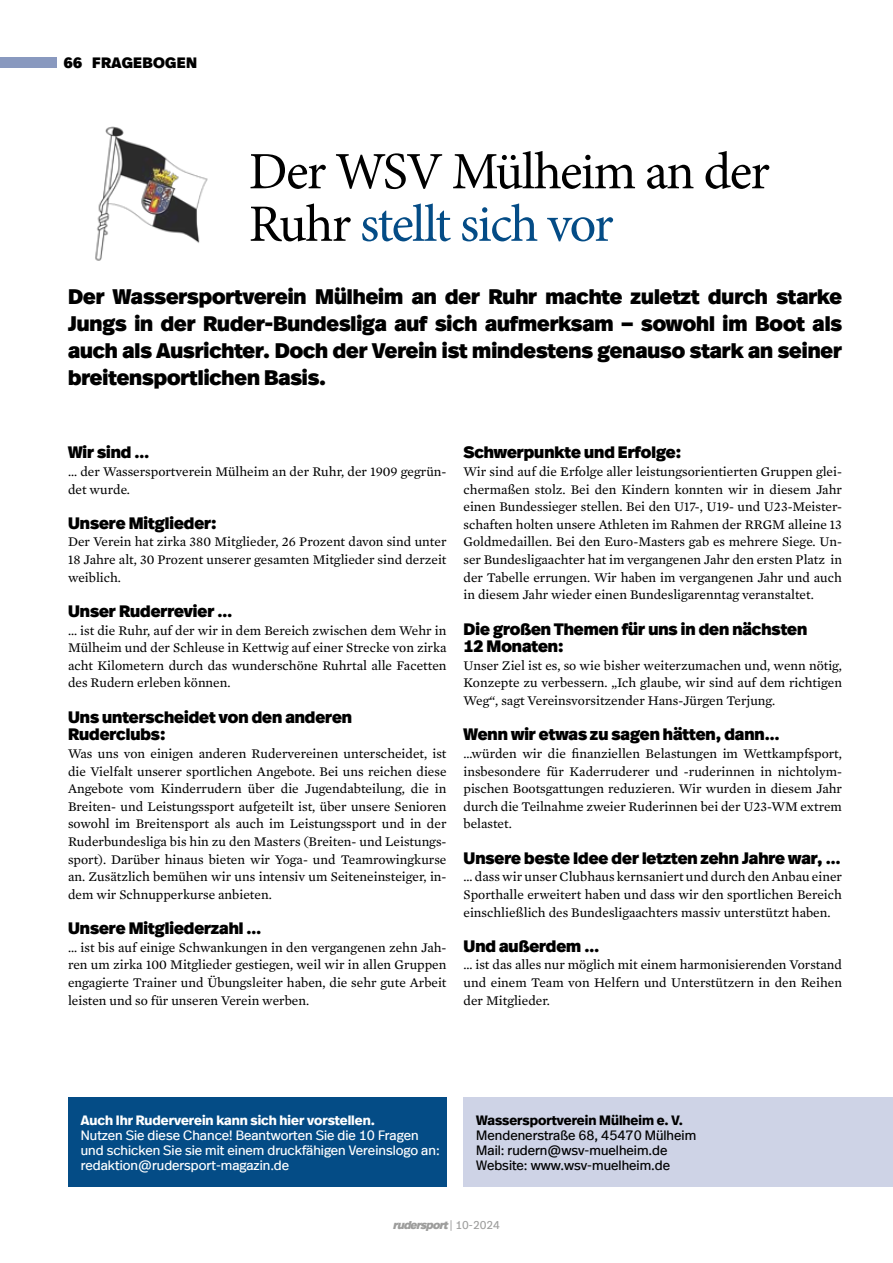
<style>
.page{position:relative;width:893px;height:1263px;background:#fff}
.page>*{position:absolute;margin:0;border:0;box-sizing:border-box;transform-origin:0 0}
.t1{font:52.5px/52.5px "Minion Pro";letter-spacing:-.03em;color:#000}
.t2{font:900 21px/27px "Real Head Offc Pro";color:#000;text-align:justify}
.t3{font:900 16.5px/17.5px "Real Head Offc Pro";color:#000}
.t4{font:900 15px "Real Head Offc Pro";letter-spacing:.025em;color:#000}
.t5{font:13.5px/17.7px "Mercury Text G2";color:#000;text-align:justify}
.t6{font:13.5px/15px "Real Head Offc Pro";color:#fff}
.t7{font:13.5px/15px "Real Head Offc Pro";color:#000}
.t8{font:700 13.5px "Real Head Offc Pro";color:#fff}
.t9{font:700 13.5px "Real Head Offc Pro";color:#000}
.t10{font:italic 900 11.25px "Real Head Offc Pro";color:#9d9d9c}
.s1{color:#044c86}
.s2{font-weight:400;font-style:normal}
</style>
<div class="page">
<hr style="left:892px;top:0;width:1px;height:1263px;background:#cbd8ef">
<div style="left:68px;top:1097px;width:378px;height:89px;background:#044c86"></div>
<div style="left:464px;top:1097px;width:429px;height:89px;background:#ced3e6"></div>
<img style="left:95px;top:126px;width:113px;height:135px">
<div style="left:0;top:58px;width:56px;height:10px;background:#8999bf"></div>
<p class="t4" style="left:64px;top:50px;width:135px">66 FRAGEBOGEN</p>
<h1 class="t1" style="left:249px;top:146px;width:523px">Der WSV Mülheim an der<br>Ruhr <span class="s1">stellt sich vor</span></h1>
<p class="t2" style="left:68px;top:281px;width:775px">Der Wassersportverein Mülheim an der Ruhr machte zuletzt durch starke Jungs in der Ruder-Bundesliga auf sich aufmerksam – sowohl im Boot als auch als Ausrichter. Doch der Verein ist mindestens genauso stark an seiner breitensportlichen Basis.</p>
<p class="t3" style="left:68px;top:442px;width:83px">Wir sind …</p>
<p class="t5" style="left:68px;top:462px;width:380px">… der Wassersportverein Mülheim an der Ruhr, der 1909 gegrün&shy;det wurde.</p>
<p class="t3" style="left:68px;top:513px;width:150px">Unsere Mitglieder:</p>
<p class="t5" style="left:68px;top:532px;width:380px">Der Verein hat zirka 380 Mitglieder, 26 Prozent davon sind unter 18 Jahre alt, 30 Prozent unserer gesamten Mitglieder sind derzeit weiblich.</p>
<p class="t3" style="left:68px;top:601px;width:166px">Unser Ruderrevier …</p>
<p class="t5" style="left:68px;top:620px;width:380px">… ist die Ruhr, auf der wir in dem Bereich zwischen dem Wehr in Mülheim und der Schleuse in Kettwig auf einer Strecke von zirka acht Kilometern durch das wunderschöne Ruhrtal alle Facetten des Rudern erleben können.</p>
<p class="t3" style="left:68px;top:707px;width:286px">Uns unterscheidet von den anderen<br>Ruderclubs:</p>
<p class="t5" style="left:68px;top:744px;width:380px">Was uns von einigen anderen Rudervereinen unterscheidet, ist die Vielfalt unserer sportlichen Angebote. Bei uns reichen diese Angebote vom Kinderrudern über die Jugendabteilung, die in Breiten- und Leistungssport aufgeteilt ist, über unsere Senioren sowohl im Breitensport als auch im Leistungssport und in der Ruderbundesliga bis hin zu den Masters (Breiten- und Leistungs&shy;sport). Darüber hinaus bieten wir Yoga- und Teamrowingkurse an. Zusätzlich bemühen wir uns intensiv um Seiteneinsteiger, in&shy;dem wir Schnupperkurse anbieten.</p>
<p class="t3" style="left:68px;top:918px;width:195px">Unsere Mitgliederzahl …</p>
<p class="t5" style="left:68px;top:938px;width:380px">… ist bis auf einige Schwankungen in den vergangenen zehn Jah&shy;ren um zirka 100 Mitglieder gestiegen, weil wir in allen Gruppen engagierte Trainer und Übungsleiter haben, die sehr gute Arbeit leisten und so für unseren Verein werben.</p>
<p class="t3" style="left:464px;top:442px;width:219px">Schwerpunkte und Erfolge:</p>
<p class="t5" style="left:464px;top:462px;width:380px">Wir sind auf die Erfolge aller leistungsorientierten Gruppen glei&shy;chermaßen stolz. Bei den Kindern konnten wir in diesem Jahr einen Bundessieger stellen. Bei den U17-, U19- und U23-Meister&shy;schaften holten unsere Athleten im Rahmen der RRGM alleine 13<br>Goldmedaillen. Bei den Euro-Masters gab es mehrere Siege. Un&shy;ser Bundesligaachter hat im vergangenen Jahr den ersten Platz in der Tabelle errungen. Wir haben im vergangenen Jahr und auch in diesem Jahr wieder einen Bundesligarenntag veranstaltet.</p>
<p class="t3" style="left:464px;top:618px;width:345px">Die großen Themen für uns in den nächsten<br>12 Monaten:</p>
<p class="t5" style="left:464px;top:656px;width:380px">Unser Ziel ist es, so wie bisher weiterzumachen und, wenn nötig, Konzepte zu verbessern. „Ich glaube, wir sind auf dem richtigen Weg“, sagt Vereinsvorsitzender Hans-Jürgen Terjung.</p>
<p class="t3" style="left:464px;top:724px;width:318px">Wenn wir etwas zu sagen hätten, dann…</p>
<p class="t5" style="left:464px;top:744px;width:380px">…würden wir die finanziellen Belastungen im Wettkampfsport, insbesondere für Kaderruderer und -ruderinnen in nichtolym&shy;pischen Bootsgattungen reduzieren. Wir wurden in diesem Jahr durch die Teilnahme zweier Ruderinnen bei der U23-WM extrem belastet.</p>
<p class="t3" style="left:464px;top:848px;width:379px">Unsere beste Idee der letzten zehn Jahre war, …</p>
<p class="t5" style="left:464px;top:867px;width:380px">… dass wir unser Clubhaus kernsaniert und durch den Anbau einer Sporthalle erweitert haben und dass wir den sportlichen Bereich einschließlich des Bundesligaachters massiv unterstützt haben.</p>
<p class="t3" style="left:464px;top:936px;width:137px">Und außerdem …</p>
<p class="t5" style="left:464px;top:955px;width:380px">… ist das alles nur möglich mit einem harmonisierenden Vorstand und einem Team von Helfern und Unterstützern in den Reihen der Mitglieder.</p>
<p class="t8" style="left:81px;top:1108px;width:296px">Auch Ihr Ruderverein kann sich hier vorstellen.</p>
<p class="t6" style="left:81px;top:1127px;width:360px">Nutzen Sie diese Chance! Beantworten Sie die 10 Fragen und schicken Sie sie mit einem druckfähigen Vereinslogo an: redaktion@rudersport-magazin.de</p>
<p class="t9" style="left:476px;top:1108px;width:208px">Wassersportverein Mülheim e. V.</p>
<p class="t7" style="left:476px;top:1127px;width:221px">Mendenerstraße 68, 45470 Mülheim<br>Mail: rudern@wsv-muelheim.de<br>Website: www.wsv-muelheim.de</p>
<p class="t10" style="left:393px;top:1215px;width:109px">rudersport <span class="s2">| 1 0 - 2 0 2 4</span></p>
</div>
